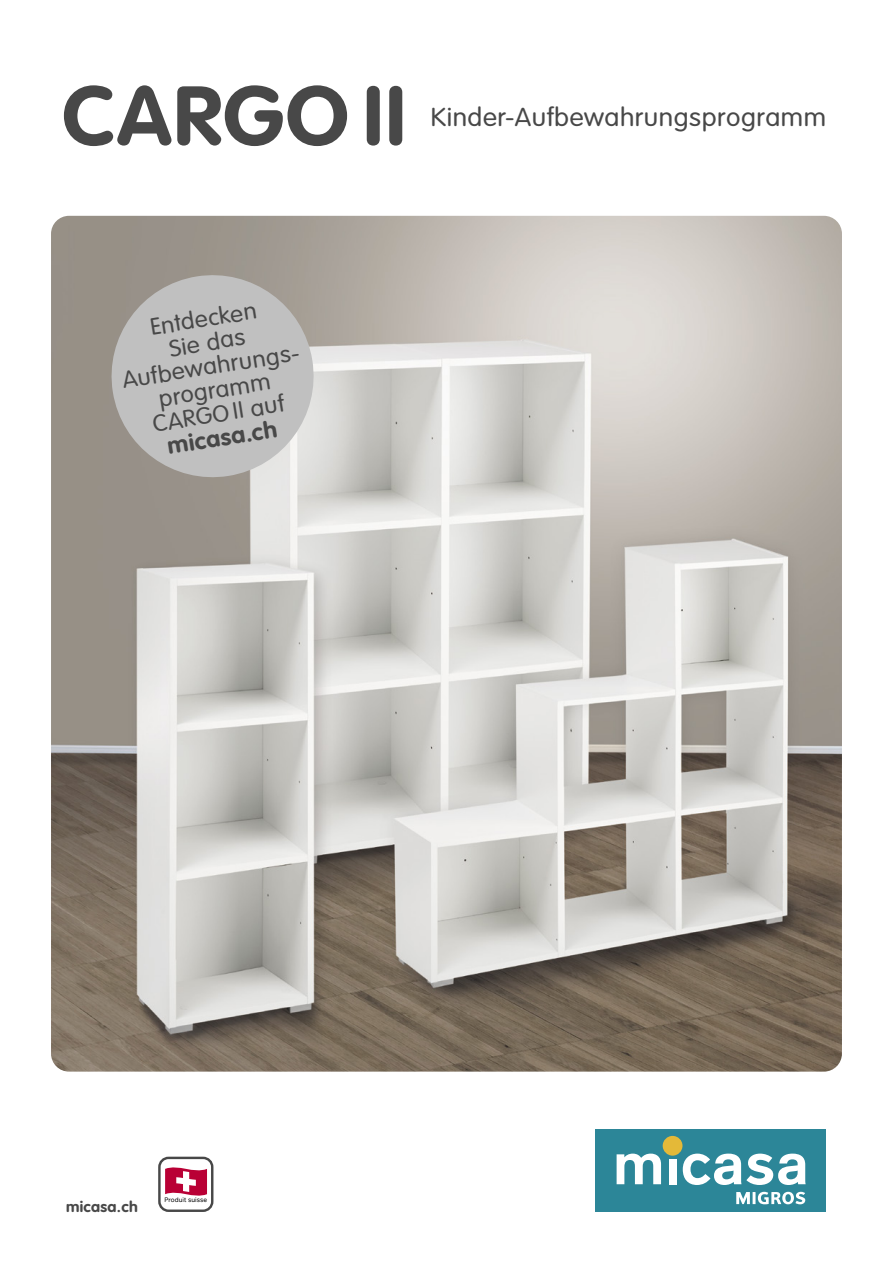
<style>
.page{position:relative;width:893px;height:1263px;background:#fff}
.page>*{position:absolute;margin:0;border:0;box-sizing:border-box;transform-origin:0 0}
.t1{font:700 82.5px "VAG Rounded";letter-spacing:.02em;color:#484848;scale:1.05 1}
.t2{font:300 25.5px "VAG Rounded";letter-spacing:.02em;color:#484848;scale:1.05 1}
.t3{font:300 23.25px/24px "VAG Rounded";color:#484848;text-align:center;scale:1.05 1}
.t4{font:700 23.25px "VAG Rounded";color:#484848;scale:1.05 1}
.t5{font:700 15px "VAG Rounded";letter-spacing:.02em;color:#484848;scale:1.05 1}
.t6{font:6.6px "Tondo";letter-spacing:.005em;color:#000}
</style>
<div class="page">
<div style="left:596px;top:1129px;width:230px;height:83px;background:#2c8698"></div>
<svg style="left:736px;top:1192px;width:69px;height:12px"></svg>
<svg style="left:617px;top:1153px;width:44px;height:31px"></svg>
<div style="left:663px;top:1136px;width:19px;height:20px;background:#e4b938;border-radius:50%"></div>
<div style="left:669px;top:1159px;width:7px;height:25px;background:#fff"></div>
<svg style="left:683px;top:1153px;width:123px;height:32px"></svg>
<img style="left:51px;top:216px;width:791px;height:855px">
<svg style="left:104px;top:268px;width:217px;height:217px;fill:#c0c0c0"></svg>
<div style="left:158px;top:1157px;width:55px;height:55px;border:2px solid #484848;border-radius:9px"></div>
<svg style="left:165px;top:1167px;width:42px;height:29px"></svg>
<h1 class="t1" style="left:62px;top:68px;width:329px">CARGO II</h1>
<p class="t2" style="left:431px;top:102px;width:378px">Kinder-Aufbewahrungsprogramm</p>
<p class="t3" style="left:113px;top:321px;width:175px;rotate:-9deg">Entdecken<br>Sie das<br>Aufbewahrungs&shy;programm<br>CARGOII auf</p>
<p class="t4" style="left:165px;top:432px;width:107px;rotate:-9deg">micasa.ch</p>
<p class="t5" style="left:66px;top:1198px;width:70px">micasa.ch</p>
<p class="t6" style="left:165px;top:1196px;width:44px">Produit suisse</p>
</div>
